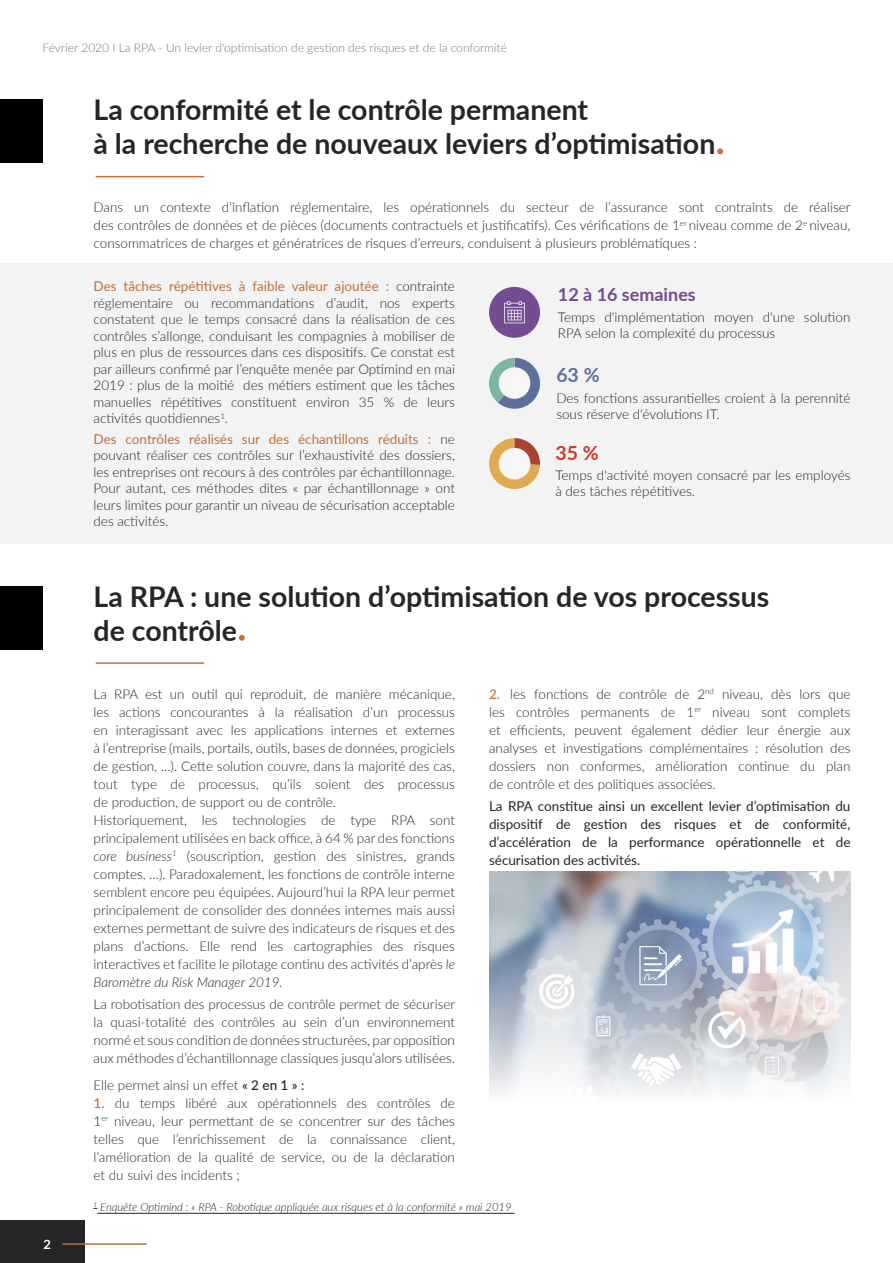
<style>
.page{position:relative;width:893px;height:1263px;background:#fff}
.page>*{position:absolute;margin:0;border:0;box-sizing:border-box;transform-origin:0 0}
.General_-_Titre_Part{font:700 28.5px "Lato";color:#262527}
.General_-_Texte{font:700 19.5px "Lato";color:#5b709b}
.General_-_Texte-2{font:700 19.5px "Lato";color:#cb3b20}
.General_-_Texte-3{font:700 18px "Lato";color:#744b91}
.General_-_Texte-4{font:300 13.5px/18px "Lato";color:#262527;text-align:justify}
.general_-_sous_sous{font:300 13.5px/16.5px "Lato";color:#262527;text-align:justify}
.General_-_Texte-5{font:13.5px/18px "Lato";color:#262527;text-align:justify}
.t1{font:700 12.9px "Lato";color:#fff}
.t2{font:300 12px "Lato";color:#7b7777}
.General_-_note_bas_d{font:italic 300 11.25px "Lato";color:#262527}
.s1{font-weight:400;color:#c1713a}
.s2{font-style:italic}
.s3{font-weight:500}
.s4{font-weight:400}
.s5{font-weight:500;color:#c1713a}
</style>
<div class="page">
<div style="left:0;top:1220px;width:85px;height:43px;background:#262527"></div>
<hr style="left:63px;top:1243px;width:84px;height:2px;background:#c1713a">
<div style="left:0;top:263px;width:893px;height:280px;background:#f3f3f3"></div>
<div style="left:0;top:99px;width:43px;height:64px;background:#000"></div>
<hr style="left:97px;top:1213px;width:417px;height:1px;background:#262527">
<img style="left:489px;top:872px;width:361px;height:223px">
<div style="left:0;top:586px;width:43px;height:64px;background:#000"></div>
<div style="left:489px;top:287px;width:51px;height:51px;background:#744c92;border-radius:50%"></div>
<svg style="left:504px;top:301px;width:21px;height:22px"></svg>
<svg style="left:489px;top:358px;width:51px;height:51px"></svg>
<svg style="left:489px;top:438px;width:51px;height:51px"></svg>
<svg style="left:717px;top:148px;width:6px;height:6px"></svg>
<hr style="left:96px;top:176px;width:108px;height:1px;background:#c1713a">
<svg style="left:239px;top:635px;width:6px;height:6px"></svg>
<hr style="left:96px;top:662px;width:108px;height:2px;background:#c1713a">
<p class="t2" style="left:43px;top:40px;width:466px">Février 2020 I La RPA - Un levier d'optimisation de gestion des risques et de la conformité</p>
<p class="General_-_Titre_Part" style="left:94px;top:89px;width:496px">La conformité et le contrôle permanent</p>
<p class="General_-_Titre_Part" style="left:94px;top:123px;width:623px">à la recherche de nouveaux leviers d’optimisation</p>
<p class="General_-_Texte-4" style="left:94px;top:198px;width:759px">Dans un contexte d’inflation réglementaire, les opérationnels du secteur de l’assurance sont contraints de réaliser des contrôles de données et de pièces (documents contractuels et justificatifs). Ces vérifications de 1<sup>er</sup> niveau comme de 2<sup>e</sup> niveau, consommatrices de charges et génératrices de risques d’erreurs, conduisent à plusieurs problématiques :</p>
<p class="general_-_sous_sous" style="left:94px;top:277px;width:363px"><span class="s1">Des tâches répétitives à faible valeur ajoutée :</span> contrainte réglementaire ou recommandations d’audit, nos experts constatent que le temps consacré dans la réalisation de ces contrôles s’allonge, conduisant les compagnies à mobiliser de plus en plus de ressources dans ces dispositifs. Ce constat est par ailleurs confirmé par l’enquête menée par Optimind en mai 2019 : plus de la moitié des métiers estiment que les tâches manuelles répétitives constituent environ 35 % de leurs activités quotidiennes<sup>1</sup>.</p>
<p class="General_-_Texte-4" style="left:94px;top:430px;width:363px;line-height:16.5px"><span class="s1">Des contrôles réalisés sur des échantillons réduits :</span> ne pouvant réaliser ces contrôles sur l’exhaustivité des dossiers, les entreprises ont recours à des contrôles par échantillonnage.<br>Pour autant, ces méthodes dites « par échantillonnage » ont leurs limites pour garantir un niveau de sécurisation acceptable des activités.</p>
<p class="General_-_Texte-3" style="left:558px;top:282px;width:139px">12 à 16 semaines</p>
<p class="General_-_Texte-4" style="left:558px;top:308px;width:294px;line-height:16.2px">Temps d'implémentation moyen d'une solution<br>RPA selon la complexité du processus</p>
<p class="General_-_Texte" style="left:556px;top:361px;width:45px">63 %</p>
<p class="General_-_Texte-4" style="left:556px;top:389px;width:296px;line-height:16.2px">Des fonctions assurantielles croient à la perennité sous réserve d'évolutions IT.</p>
<p class="General_-_Texte-2" style="left:555px;top:438px;width:45px">35 %</p>
<p class="General_-_Texte-4" style="left:555px;top:467px;width:297px;line-height:16.2px">Temps d'activité moyen consacré par les employés à des tâches répétitives.</p>
<p class="General_-_Titre_Part" style="left:94px;top:575px;width:677px">La RPA : une solution d’optimisation de vos processus</p>
<p class="General_-_Titre_Part" style="left:94px;top:609px;width:145px">de contrôle</p>
<p class="General_-_Texte-4" style="left:94px;top:684px;width:363px">La RPA est un outil qui reproduit, de manière mécanique, les actions concourantes à la réalisation d’un processus en interagissant avec les applications internes et externes à l’entreprise (mails, portails, outils, bases de données, progiciels de gestion, ...). Cette solution couvre, dans la majorité des cas, tout type de processus, qu’ils soient des processus de production, de support ou de contrôle.</p>
<p class="General_-_Texte-4" style="left:94px;top:810px;width:363px">Historiquement, les technologies de type RPA sont principalement utilisées en back office, à 64 % par des fonctions <span class="s2">core business</span><sup>1</sup> (souscription, gestion des sinistres, grands comptes, …). Paradoxalement, les fonctions de contrôle interne semblent encore peu équipées. Aujourd’hui la RPA leur permet principalement de consolider des données internes mais aussi externes permettant de suivre des indicateurs de risques et des plans d’actions. Elle rend les cartographies des risques interactives et facilite le pilotage continu des activités d’après <span class="s2">le Baromètre du Risk Manager 2019.</span></p>
<p class="General_-_Texte-4" style="left:94px;top:995px;width:363px">La robotisation des processus de contrôle permet de sécuriser la quasi-totalité des contrôles au sein d’un environnement normé et sous condition de données structurées, par opposition aux méthodes d’échantillonnage classiques jusqu’alors utilisées.</p>
<p class="General_-_Texte-4" style="left:94px;top:1075px;width:213px">Elle permet ainsi un effet <span class="s3">« 2 en 1 »</span> <span class="s4">:</span></p>
<p class="General_-_Texte-4" style="left:94px;top:1093px;width:363px"><span class="s5">1.</span> du temps libéré aux opérationnels des contrôles de 1<sup>er</sup> niveau, leur permettant de se concentrer sur des tâches telles que l’enrichissement de la connaissance client, l’amélioration de la qualité de service, ou de la déclaration et du suivi des incidents ;</p>
<p class="General_-_Texte-4" style="left:489px;top:684px;width:363px"><span class="s5">2.</span> les fonctions de contrôle de 2<sup>nd</sup> niveau, dès lors que les contrôles permanents de 1<sup>er</sup> niveau sont complets et efficients, peuvent également dédier leur énergie aux analyses et investigations complémentaires : résolution des dossiers non conformes, amélioration continue du plan de contrôle et des politiques associées.</p>
<p class="General_-_Texte-5" style="left:489px;top:796px;width:363px">La RPA constitue ainsi un excellent levier d’optimisation du dispositif de gestion des risques et de conformité, d’accélération de la performance opérationnelle et de sécurisation des activités.</p>
<p class="t1" style="left:44px;top:1234px;width:9px">2</p>
<p class="General_-_note_bas_d" style="left:94px;top:1199px;width:420px"><sup>1</sup> Enquête Optimind : « RPA - Robotique appliquée aux risques et à la conformité » mai 2019</p>
</div>
